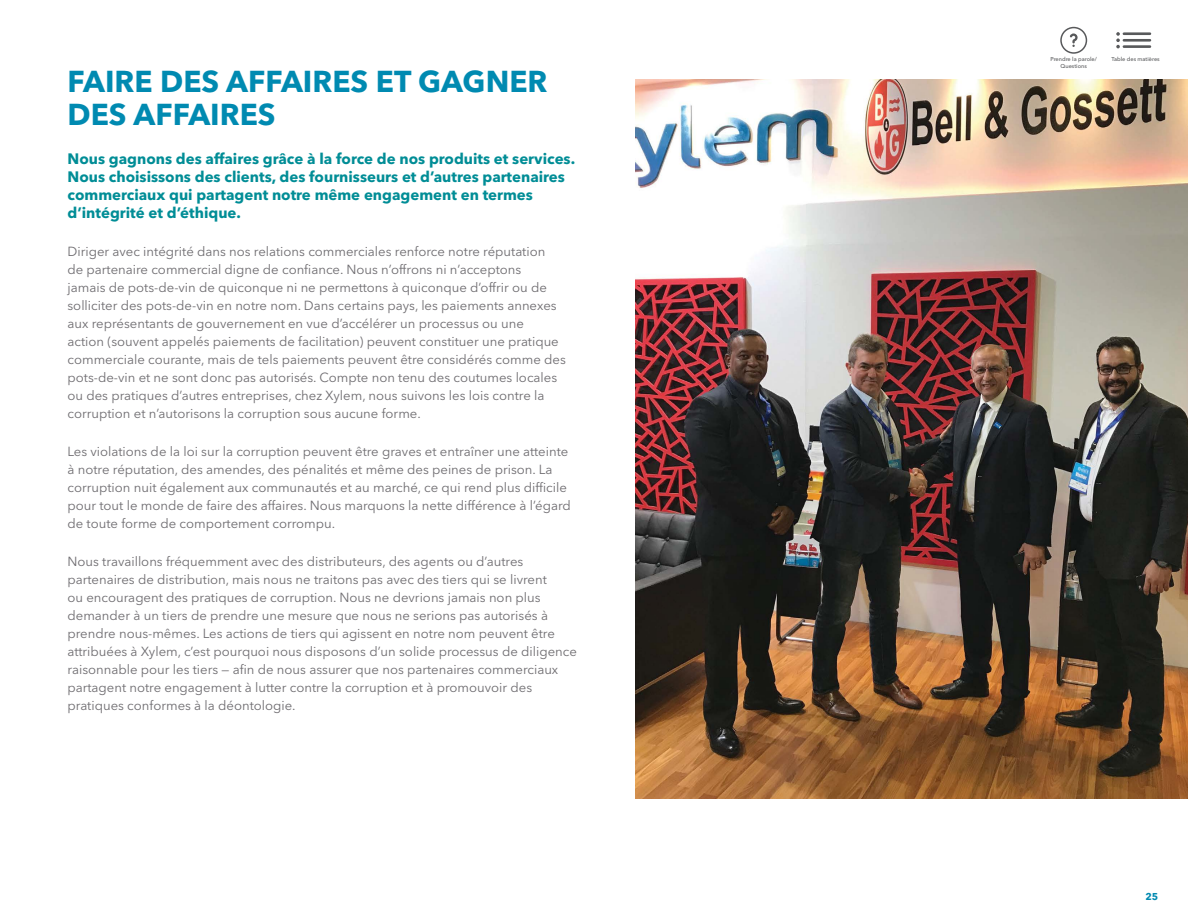
<style>
.page{position:relative;width:1188px;height:918px;background:#fff}
.page>*{position:absolute;margin:0;border:0;box-sizing:border-box;transform-origin:0 0}
.t1{font:700 30px/33px "Avenir Next LT Pro";color:#008ab1}
.t2{font:700 15px/18px "Avenir Next LT Pro";color:#008d96}
.t3{font:13.2px/18px "Avenir Next LT Pro";color:#6e6c70}
.t4{font:700 9.9px "Avenir Next LT Pro";color:#008ab1}
.t5{font:500 5.7px/6.8px "Avenir Next LT Pro";color:#58595b;text-align:center}
</style>
<div class="page">
<svg style="left:1070px;top:33px;width:8px;height:14px"></svg>
<div style="left:1060px;top:27px;width:27px;height:27px;border:2px solid #58595b;border-radius:50%"></div>
<hr style="left:1124px;top:32px;width:26px;height:3px;background:#58595b">
<hr style="left:1124px;top:39px;width:26px;height:3px;background:#58595b">
<hr style="left:1124px;top:45px;width:26px;height:3px;background:#58595b">
<svg style="left:1116px;top:32px;width:4px;height:16px"></svg>
<img style="left:635px;top:80px;width:553px;height:719px">
<h1 class="t1" style="left:68px;top:65px;width:482px">FAIRE DES AFFAIRES ET GAGNER<br>DES AFFAIRES</h1>
<p class="t2" style="left:68px;top:149px;width:509px">Nous gagnons des affaires grâce à la force de nos produits et services.<br>Nous choisissons des clients, des fournisseurs et d’autres partenaires commerciaux qui partagent notre même engagement en termes d’intégrité et d’éthique.</p>
<p class="t3" style="left:68px;top:242px;width:500px">Diriger avec intégrité dans nos relations commerciales renforce notre réputation<br>de partenaire commercial digne de confiance. Nous n’offrons ni n’acceptons<br>jamais de pots-de-vin de quiconque ni ne permettons à quiconque d’offrir ou de solliciter des pots-de-vin en notre nom. Dans certains pays, les paiements annexes aux représentants de gouvernement en vue d’accélérer un processus ou une<br>action (souvent appelés paiements de facilitation) peuvent constituer une pratique commerciale courante, mais de tels paiements peuvent être considérés comme des pots-de-vin et ne sont donc pas autorisés. Compte non tenu des coutumes locales ou des pratiques d’autres entreprises, chez Xylem, nous suivons les lois contre la corruption et n’autorisons la corruption sous aucune forme.</p>
<p class="t3" style="left:68px;top:443px;width:505px">Les violations de la loi sur la corruption peuvent être graves et entraîner une atteinte à notre réputation, des amendes, des pénalités et même des peines de prison. La corruption nuit également aux communautés et au marché, ce qui rend plus difficile pour tout le monde de faire des affaires. Nous marquons la nette différence à l’égard de toute forme de comportement corrompu.</p>
<p class="t3" style="left:68px;top:553px;width:511px">Nous travaillons fréquemment avec des distributeurs, des agents ou d’autres partenaires de distribution, mais nous ne traitons pas avec des tiers qui se livrent<br>ou encouragent des pratiques de corruption. Nous ne devrions jamais non plus demander à un tiers de prendre une mesure que nous ne serions pas autorisés à prendre nous-mêmes. Les actions de tiers qui agissent en notre nom peuvent être attribuées à Xylem, c’est pourquoi nous disposons d’un solide processus de diligence raisonnable pour les tiers — afin de nous assurer que nos partenaires commerciaux partagent notre engagement à lutter contre la corruption et à promouvoir des pratiques conformes à la déontologie.</p>
<p class="t5" style="left:1051px;top:56px;width:48px">Prendre la parole/<br>Questions</p>
<p class="t5" style="left:1112px;top:56px;width:50px">Table des matières</p>
<p class="t4" style="left:1146px;top:891px;width:14px">25</p>
</div>
